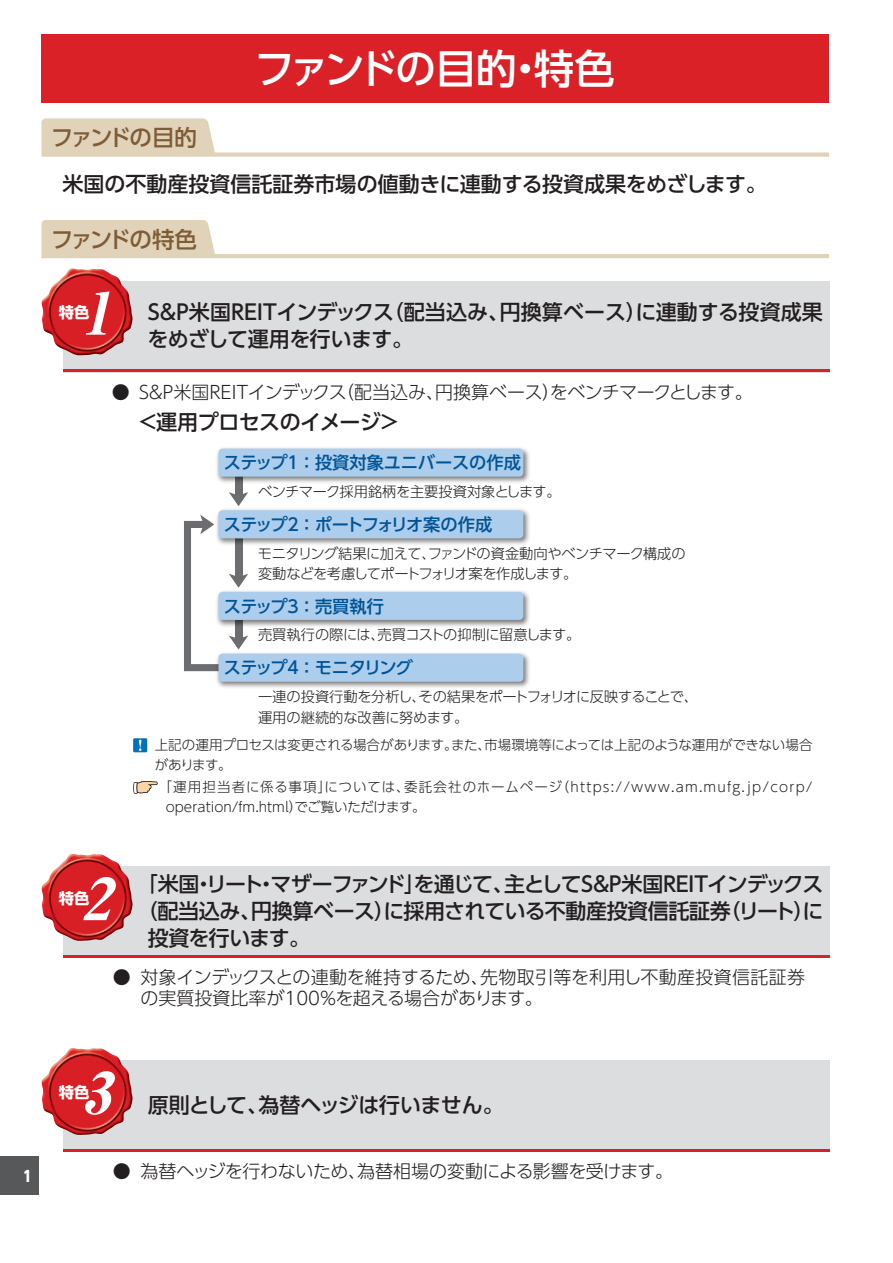
<style>
.page{position:relative;width:893px;height:1263px;background:#fff}
.page>*{position:absolute;margin:0;border:0;box-sizing:border-box;transform-origin:0 0}
.t1{font:italic 58.5px "Midashi Min Pr 5 MA31";color:#fff;scale:1.04 1}
.t2{font:500 40.5px "UD Shin Go Pro";letter-spacing:-.06em;color:#fff}
.t3{font:500 22.5px "UD Shin Go Pro";letter-spacing:-.095em;color:#7e5d36}
.t4{font:500 21px/27px "UD Shin Go Pro";letter-spacing:-.03em;color:#231f20}
.t5{font:500 21px "UD Shin Go Pro";letter-spacing:-.11em;color:#231f20}
.t6{font:500 21px "UD Shin Go Pro";color:#231f20}
.t7{font:300 18px/21px "UD Shin Go Pro";color:#231f20}
.t8{font:300 18px "UD Shin Go Pro";letter-spacing:-.055em;color:#231f20}
.t9{font:300 18px "UD Shin Go Pro";letter-spacing:-.02em;color:#231f20}
.t10{font:500 17.25px "UD Shin Go Pro";letter-spacing:-.105em;color:#005495}
.t11{font:500 17.25px "UD Shin Go Pro";letter-spacing:-.01em;color:#005495}
.t12{font:500 17.25px "UD Shin Go Pro";letter-spacing:-.045em;color:#005495}
.t13{font:700 15.3px "UD Shin Go Pro";color:#fff}
.t14{font:800 15px "UD Shin Go Pro";color:#fff;scale:.9 1}
.t15{font:300 14.25px/20.2px "UD Shin Go Pro";letter-spacing:-.03em;color:#231f20}
.t16{font:300 13.5px/19.5px "UD Shin Go Pro";letter-spacing:.05em;color:#231f20}
.t17{font:300 13.5px/19.5px "UD Shin Go Pro";letter-spacing:-.015em;color:#231f20}
</style>
<div class="page">
<div style="left:0;top:1157px;width:38px;height:38px;background:#57585a"></div>
<div style="left:41px;top:35px;width:788px;height:68px;background:#da2128"></div>
<svg style="left:41px;top:118px;width:788px;height:39px"></svg>
<svg style="left:41px;top:220px;width:788px;height:38px"></svg>
<div style="left:63px;top:281px;width:766px;height:91px;background:#dcdddf"></div>
<hr style="left:63px;top:369px;width:766px;height:3px;background:#da2128">
<img style="left:41px;top:268px;width:92px;height:88px">
<div style="left:235px;top:477px;width:7px;height:19px;background:#6c6d70"></div>
<svg style="left:229px;top:492px;width:19px;height:14px"></svg>
<svg style="left:184px;top:515px;width:64px;height:156px"></svg>
<img style="left:216px;top:448px;width:314px;height:38px">
<div style="left:218px;top:449px;width:305px;height:28px;background:#accdeb;border-radius:4px"></div>
<img style="left:214px;top:509px;width:316px;height:38px">
<div style="left:218px;top:510px;width:305px;height:28px;background:#accdeb;border-radius:4px"></div>
<img style="left:214px;top:587px;width:316px;height:42px">
<div style="left:218px;top:592px;width:305px;height:28px;background:#accdeb;border-radius:4px"></div>
<img style="left:214px;top:649px;width:316px;height:39px">
<div style="left:218px;top:654px;width:305px;height:28px;background:#accdeb;border-radius:4px"></div>
<div style="left:133px;top:738px;width:14px;height:14px;background:#0072bc"></div>
<svg style="left:139px;top:740px;width:2px;height:11px"></svg>
<svg style="left:133px;top:781px;width:25px;height:13px"></svg>
<div style="left:63px;top:866px;width:766px;height:92px;background:#dcdddf"></div>
<hr style="left:63px;top:955px;width:766px;height:3px;background:#da2128">
<img style="left:41px;top:854px;width:92px;height:87px">
<div style="left:63px;top:1060px;width:766px;height:92px;background:#dcdddf"></div>
<hr style="left:63px;top:1149px;width:766px;height:3px;background:#da2128">
<img style="left:41px;top:1048px;width:92px;height:87px">
<h2 class="t2" style="left:254px;top:36px;width:362px">ファンドの目的・特色</h2>
<h3 class="t3" style="left:51px;top:119px;width:147px">ファンドの目的</h3>
<h3 class="t6" style="left:62px;top:167px;width:706px">米国の不動産投資信託証券市場の値動きに連動する投資成果をめざします。</h3>
<h3 class="t3" style="left:51px;top:221px;width:148px">ファンドの特色</h3>
<h1 class="t1" style="left:80px;top:268px;width:49px">1</h1>
<h3 class="t4" style="left:143px;top:297px;width:681px">Ｓ＆Ｐ米国ＲＥＩＴインデックス（配当込み、円換算ベース）に連動する投資成果をめざして運用を行います。</h3>
<p class="t8" style="left:112px;top:377px;width:642px">● Ｓ＆Ｐ米国ＲＥＩＴインデックス（配当込み、円換算ベース）をベンチマークとします。</p>
<h3 class="t4" style="left:137px;top:408px;width:265px">＜運用プロセスのイメージ＞</h3>
<p class="t11" style="left:224px;top:449px;width:299px">ステップ１ ：投資対象ユニバースの作成</p>
<p class="t13" style="left:59px;top:300px;width:32px">特色</p>
<p class="t15" style="left:258px;top:481px;width:304px">ベンチマーク採用銘柄を主要投資対象とします。</p>
<p class="t10" style="left:224px;top:510px;width:270px">ステップ２ ：ポートフォリオ案の作成</p>
<p class="t15" style="left:258px;top:543px;width:429px">モニタリング結果に加えて、ファンドの資金動向やベンチマーク構成の変動などを考慮してポートフォリオ案を作成します。</p>
<p class="t12" style="left:224px;top:592px;width:162px">ステップ３ ：売買執行</p>
<p class="t15" style="left:258px;top:624px;width:324px">売買執行の際には、売買コストの抑制に留意します。</p>
<p class="t10" style="left:224px;top:654px;width:191px">ステップ４ ：モニタリング</p>
<p class="t15" style="left:258px;top:686px;width:442px">一連の投資行動を分析し、その結果をポートフォリオに反映することで、運用の継続的な改善に努めます。</p>
<p class="t17" style="left:155px;top:735px;width:659px">上記の運用プロセスは変更される場合があります。また、市場環境等によっては上記のような運用ができない場合があります。</p>
<p class="t16" style="left:166px;top:777px;width:648px;text-indent:-7px">「運用担当者に係る事項」については、委託会社のホームページ（https://www.am.mufg.jp/corp/ operation/fm.html）でご覧いただけます。</p>
<h1 class="t1" style="left:80px;top:853px;width:49px">2</h1>
<h3 class="t5" style="left:137px;top:866px;width:688px">「米国・リート・マザーファンド」を通じて、主としてＳ＆Ｐ米国ＲＥＩＴインデックス</h3>
<p class="t13" style="left:59px;top:885px;width:32px">特色</p>
<h3 class="t4" style="left:137px;top:896px;width:688px">（配当込み、円換算ベース）に採用されている不動産投資信託証券（リート）に</h3>
<h3 class="t4" style="left:148px;top:923px;width:164px">投資を行います。</h3>
<p class="t7" style="left:140px;top:966px;width:666px;text-indent:-28px">● 対象インデックスとの連動を維持するため、先物取引等を利用し不動産投資信託証券の実質投資比率が100％を超える場合があります。</p>
<p class="t14" style="left:23px;top:1163px;width:11px">1</p>
<h1 class="t1" style="left:80px;top:1047px;width:49px">3</h1>
<p class="t13" style="left:59px;top:1079px;width:32px">特色</p>
<h3 class="t4" style="left:148px;top:1090px;width:357px">原則として、為替ヘッジは行いません。</h3>
<p class="t9" style="left:113px;top:1157px;width:562px">● 為替ヘッジを行わないため、為替相場の変動による影響を受けます。</p>
</div>
